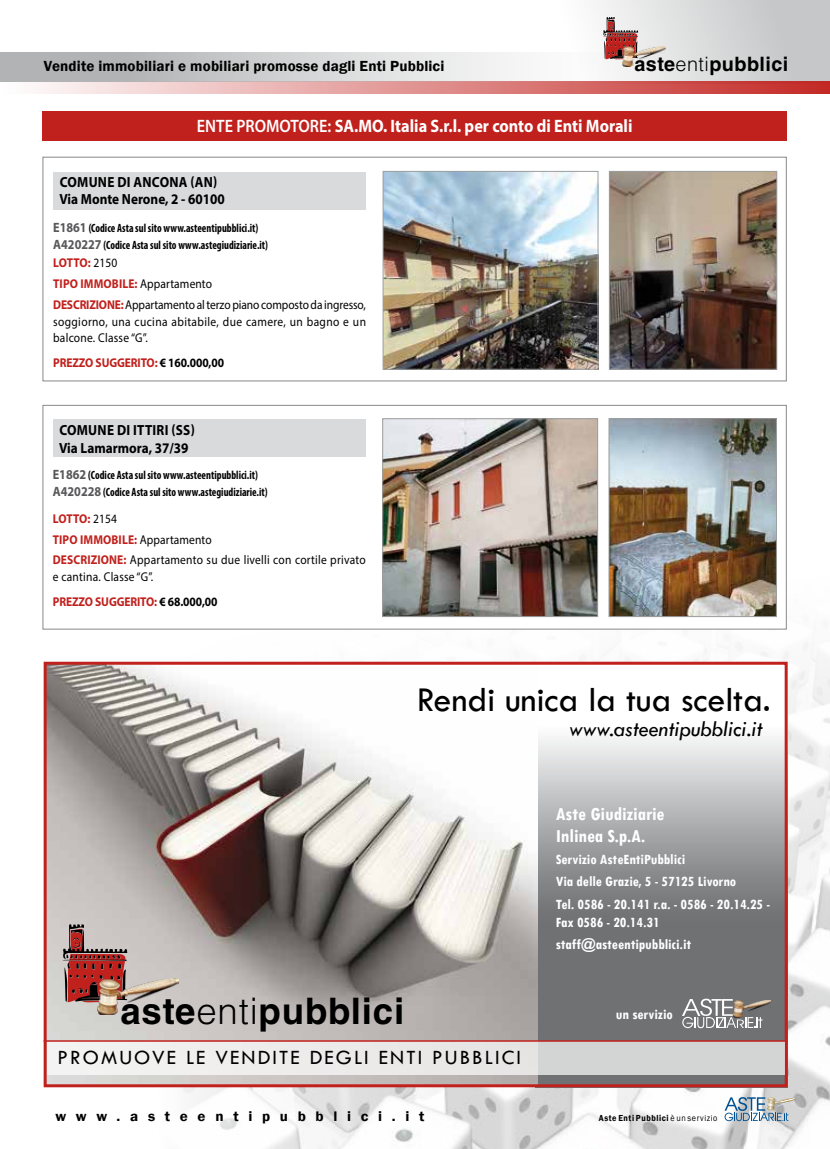
<style>
.page{position:relative;width:830px;height:1149px;background:#fff}
.page>*{position:absolute;margin:0;border:0;box-sizing:border-box;transform-origin:0 0}
.t1{font:700 36.6px "Helvetica LT Std";letter-spacing:.02em;color:#000}
.t2{font:36px "Tw Cen";color:#000}
.t3{font:italic 22.5px "Tw Cen";color:#000}
.t4{font:21px "Tw Cen";letter-spacing:.1em;color:#000}
.t5{font:700 19.8px "Helvetica LT Std";letter-spacing:.02em;color:#000}
.t6{font:700 condensed 19.5px/22.2px "Tw Cen";color:#fff}
.t7{font:700 18px "Myriad Pro";color:#fff;scale:.9 1}
.t8{font:700 condensed 15px/22.2px "Tw Cen";color:#fff}
.t9{font:600 15px "Franklin Gothic";letter-spacing:.01em;color:#000}
.t10{font:700 14.7px/17.7px "Myriad Pro";color:#000;scale:.9 1}
.t11{font:600 14.25px "Franklin Gothic";letter-spacing:.645em;color:#000;scale:1.05 1}
.t12{font:12.75px/20.7px "Myriad Pro";letter-spacing:.02em;color:#000;scale:.9 1}
.t13{font:12.75px/20.7px "Myriad Pro";letter-spacing:-.005em;color:#000;scale:.9 1}
.t14{font:700 12.75px "Myriad Pro";letter-spacing:-.01em;color:#c1211d;scale:.9 1}
.t15{font:700 condensed 12px/16.5px "Myriad Pro";color:#000;scale:.9 1}
.t16{font:600 9px "Franklin Gothic";letter-spacing:.07em;color:#000;scale:.9 1}
.s1{font-weight:300}
.s2{font-weight:600}
.s3{font-stretch:normal;font-size:13.5px;color:#58585a}
.s4{font-weight:700;color:#c1211d}
.s5{color:#000}
.s6{font-weight:700}
.s7{font-weight:400}
</style>
<div class="page">
<img style="left:149px;top:490px;width:680px;height:658px">
<svg style="left:596px;top:0;width:233px;height:81px;background:#d5d5d6"></svg>
<svg style="left:0;top:81px;width:829px;height:13px;background:#de9290"></svg>
<div style="left:0;top:52px;width:669px;height:29px;background:linear-gradient(to right,#aaacad,#fff)"></div>
<svg style="left:602px;top:17px;width:36px;height:42px"></svg>
<img style="left:621px;top:46px;width:44px;height:20px">
<svg style="left:724px;top:1096px;width:71px;height:24px"></svg>
<div style="left:43px;top:111px;width:744px;height:29px;background:#c1211d"></div>
<div style="left:43px;top:157px;width:743px;height:224px;background:#fff;border:1px solid #87888a"></div>
<img style="left:384px;top:173px;width:212px;height:194px">
<div style="left:382px;top:171px;width:216px;height:198px;border:1px solid #9c9e9f"></div>
<img style="left:610px;top:173px;width:164px;height:194px">
<div style="left:608px;top:171px;width:168px;height:198px;border:1px solid #9c9e9f"></div>
<div style="left:54px;top:172px;width:312px;height:38px;background:#d9dadb"></div>
<div style="left:43px;top:405px;width:743px;height:224px;background:#fff;border:1px solid #87888a"></div>
<img style="left:384px;top:420px;width:211px;height:194px">
<div style="left:382px;top:418px;width:215px;height:198px;border:1px solid #9c9e9f"></div>
<img style="left:610px;top:420px;width:164px;height:194px">
<div style="left:608px;top:418px;width:168px;height:198px;border:1px solid #9c9e9f"></div>
<div style="left:53px;top:420px;width:312px;height:37px;background:#d9dadb"></div>
<svg style="left:537px;top:665px;width:246px;height:417px"></svg>
<img style="left:48px;top:665px;width:489px;height:417px">
<div style="left:44px;top:661px;width:743px;height:425px;border:3px solid #c1211d"></div>
<div style="left:47px;top:1040px;width:737px;height:34px;background:linear-gradient(to right,#f9f8f6,#d0d0d1)"></div>
<svg style="left:62px;top:923px;width:65px;height:79px;background:#a1625f"></svg>
<img style="left:98px;top:977px;width:80px;height:37px">
<img style="left:762px;top:1000px;width:8px;height:16px">
<svg style="left:681px;top:998px;width:81px;height:29px;background:#989695"></svg>
<hr style="left:44px;top:1039px;width:743px;height:2px;background:#c1211d">
<p class="t9" style="left:44px;top:57px;width:402px">Vendite immobiliari e mobiliari promosse dagli Enti Pubblici</p>
<h3 class="t5" style="left:634px;top:52px;width:155px">aste<span class="s1">enti</span>pubblici</h3>
<h3 class="t7" style="left:197px;top:114px;width:485px"><span class="s2">ENTE PROMOTORE:</span> SA.MO. Italia S.r.l. per conto di Enti Morali</h3>
<p class="t10" style="left:60px;top:172px;width:185px">COMUNE DI ANCONA (AN)<br>Via Monte Nerone, 2 - 60100</p>
<p class="t15" style="left:53px;top:219px;width:240px"><span class="s3">E1861</span> (Codice Asta sul sito www.asteentipubblici.it)<br><span class="s3">A420227</span> (Codice Asta sul sito www.astegiudiziarie.it)</p>
<p class="t13" style="left:53px;top:252px;width:349px"><span class="s4">LOTTO:</span> 2150<br><span class="s4">TIPO IMMOBILE:</span> Appartamento<br><span class="s4">DESCRIZIONE:</span> Appartamento al terzo piano composto da ingresso,</p>
<p class="t12" style="left:53px;top:313px;width:349px;line-height:16.5px">soggiorno, una cucina abitabile, due camere, un bagno e un balcone. Classe “G”.</p>
<p class="t14" style="left:53px;top:354px;width:191px">PREZZO SUGGERITO: <span class="s5">€ 160.000,00</span></p>
<p class="t10" style="left:59px;top:421px;width:152px">COMUNE DI ITTIRI (SS)<br>Via Lamarmora, 37/39</p>
<p class="t15" style="left:53px;top:467px;width:240px"><span class="s3">E1862</span> (Codice Asta sul sito www.asteentipubblici.it)<br><span class="s3">A420228</span> (Codice Asta sul sito www.astegiudiziarie.it)</p>
<p class="t12" style="left:53px;top:508px;width:349px"><span class="s4">LOTTO:</span> 2154<br><span class="s4">TIPO IMMOBILE:</span> Appartamento<br><span class="s4">DESCRIZIONE:</span> Appartamento su due livelli con cortile privato</p>
<p class="t12" style="left:53px;top:563px;width:184px;line-height:25px">e cantina. Classe “G”.<br><span class="s4">PREZZO SUGGERITO:</span> <span class="s6">€ 68.000,00</span></p>
<h2 class="t2" style="left:416px;top:677px;width:355px">Rendi unica la tua scelta.</h2>
<h3 class="t3" style="left:569px;top:715px;width:195px">www.asteentipubblici.it</h3>
<h1 class="t1" style="left:120px;top:988px;width:285px">aste<span class="s1">enti</span>pubblici</h1>
<h3 class="t6" style="left:555px;top:801px;width:110px">Aste Giudiziarie<br>Inlinea S.p.A.</h3>
<p class="t8" style="left:555px;top:847px;width:216px">Servizio AsteEntiPubblici<br>Via delle Grazie, 5 - 57125 Livorno<br>Tel. 0586 - 20.141 r.a. - 0586 - 20.14.25 -</p>
<p class="t8" style="left:555px;top:910px;width:137px">Fax 0586 - 20.14.31 staff@asteentipubblici.it</p>
<p class="t8" style="left:615px;top:1002px;width:58px">un servizio</p>
<h3 class="t4" style="left:57px;top:1044px;width:465px">PROMUOVE LE VENDITE DEGLI ENTI PUBBLICI</h3>
<p class="t11" style="left:55px;top:1107px;width:353px">www.asteentipubblici.it</p>
<p class="t16" style="left:598px;top:1112px;width:133px">Aste Enti Pubblici <span class="s7">è un servizio</span></p>
</div>
